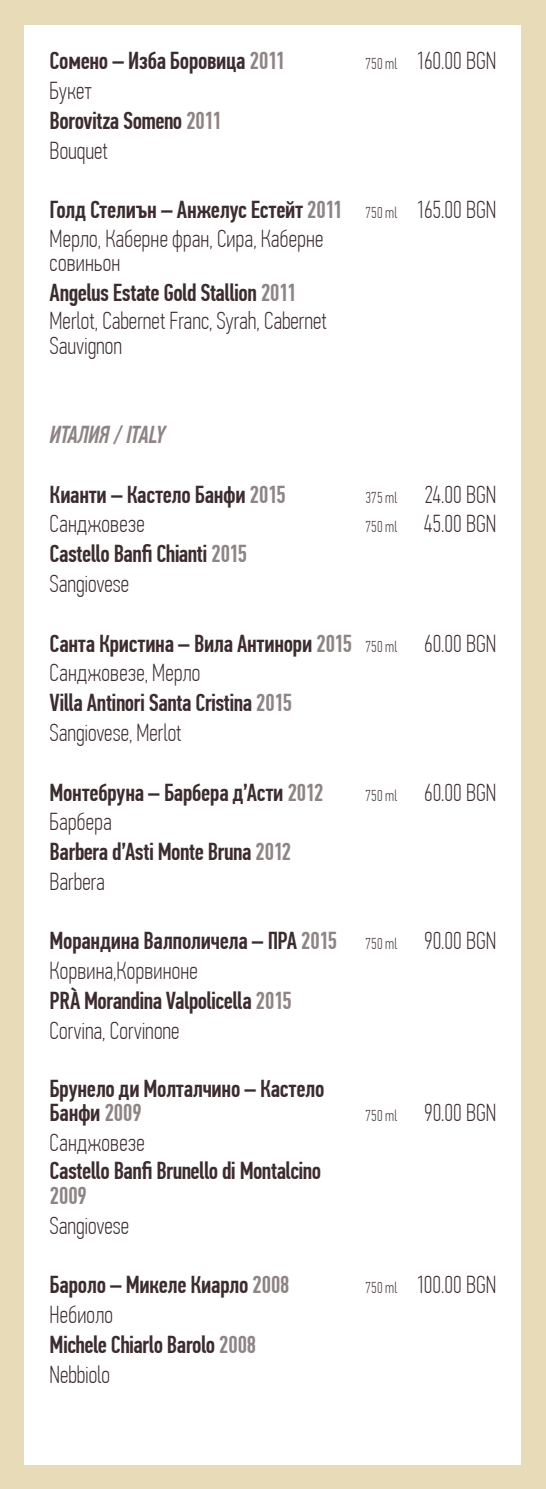
<style>
.page{position:relative;width:546px;height:1489px;background:#fff}
.page>*{position:absolute;margin:0;border:0;box-sizing:border-box;transform-origin:0 0}
.t1{font:500 24.5px/29.8px "PF Din Text Comp Pro";letter-spacing:-.02em;color:#3c2c2f}
.t2{font:100 24.5px/29.1px "PF Din Text Comp Pro";letter-spacing:.005em;color:#3c2c2f}
.t3{font:italic 500 24.5px "PF Din Text Comp Pro";letter-spacing:-.025em;color:#8e8485}
.t4{font:500 24.5px "PF Din Text Comp Pro";color:#8e8485}
.s1{color:#8e8485}
.s2{font-size:15.75px}
.s3{font-weight:100}
.s4{font-weight:500}
.s5{font-weight:500;color:#8e8485}
.s6{font-weight:100;font-size:15.75px}
</style>
<div class="page">
<div style="left:0;top:0;width:546px;height:1488px;background:#e8dbb7"></div>
<div style="left:25px;top:25px;width:496px;height:1438px;background:#fff"></div>
<p class="t1" style="left:50px;top:48px;width:237px">Сомено – Изба Боровица <span class="s1">2011</span></p>
<p class="t2" style="left:365px;top:49px;width:132px"><span class="s2">750 ml</span> 160.00 BGN</p>
<p class="t1" style="left:50px;top:78px;width:173px"><span class="s3">Букет<br></span>Borovitza Someno <span class="s1">2011<br></span><span class="s3">Bouquet</span></p>
<p class="t2" style="left:50px;top:198px;width:448px;line-height:28.3px"><span class="s4">Голд Стелиън – Анжелус Естейт</span> <span class="s5">2011</span> <span class="s2">750 ml</span> 165.00 BGN<br>Мерло, Каберне фран, Сира, Каберне</p>
<p class="t2" style="left:50px;top:250px;width:279px">совиньон<br><span class="s4">Angelus Estate Gold Stallion</span> <span class="s5">2011<br></span>Merlot, Cabernet Franc, Syrah, Cabernet</p>
<p class="t2" style="left:50px;top:333px;width:74px">Sauvignon</p>
<p class="t3" style="left:50px;top:425px;width:117px">ИТАЛИЯ / ITALY</p>
<p class="t1" style="left:50px;top:481px;width:238px">Кианти – Кастело Банфи <span class="s1">2015</span></p>
<p class="t2" style="left:365px;top:482px;width:132px"><span class="s2">375 ml</span> 24.00 BGN</p>
<p class="t2" style="left:50px;top:512px;width:97px">Санджовезе</p>
<p class="t2" style="left:365px;top:512px;width:132px"><span class="s2">750 ml</span> 45.00 BGN</p>
<p class="t1" style="left:50px;top:541px;width:199px">Castello Banfi Chianti <span class="s1">2015<br></span><span class="s3">Sangiovese</span></p>
<p class="t1" style="left:50px;top:630px;width:448px">Санта Кристина – Вила Антинори <span class="s1">2015</span> <span class="s6">750 ml</span> <span class="s3">60.00 BGN<br>Санджовезе, Мерло<br></span>Villa Antinori Santa Cristina <span class="s1">2015<br></span><span class="s3">Sangiovese, Merlot</span></p>
<p class="t1" style="left:50px;top:779px;width:275px">Монтебруна – Барбера д’Асти <span class="s1">2012</span></p>
<p class="t2" style="left:365px;top:779px;width:132px"><span class="s2">750 ml</span> 60.00 BGN</p>
<p class="t1" style="left:50px;top:809px;width:243px"><span class="s3">Барбера<br></span>Barbera d’Asti Monte Bruna <span class="s1">2012<br></span><span class="s3">Barbera</span></p>
<p class="t1" style="left:50px;top:928px;width:448px">Морандина Валполичела – ПРА <span class="s1">2015</span> <span class="s6">750 ml</span> <span class="s3">90.00 BGN<br>Корвина,Корвиноне<br></span>PRÀ Morandina Valpolicella <span class="s1">2015<br></span><span class="s3">Corvina, Corvinone</span></p>
<p class="t1" style="left:50px;top:1078px;width:276px;line-height:24.5px">Брунело ди Молталчино – Кастело<br>Банфи <span class="s1">2009</span></p>
<p class="t2" style="left:365px;top:1100px;width:132px"><span class="s2">750 ml</span> 90.00 BGN</p>
<p class="t2" style="left:50px;top:1130px;width:97px">Санджовезе</p>
<p class="t1" style="left:50px;top:1158px;width:273px">Castello Banfi Brunello di Montalcino</p>
<p class="t4" style="left:50px;top:1185px;width:39px">2009</p>
<p class="t2" style="left:50px;top:1212px;width:81px">Sangiovese</p>
<p class="t1" style="left:50px;top:1272px;width:242px">Бароло – Микеле Киарло <span class="s1">2008</span></p>
<p class="t2" style="left:365px;top:1272px;width:132px"><span class="s2">750 ml</span> 100.00 BGN</p>
<p class="t1" style="left:50px;top:1301px;width:208px"><span class="s3">Небиоло<br></span>Michele Chiarlo Barolo <span class="s1">2008<br></span><span class="s3">Nebbiolo</span></p>
</div>
